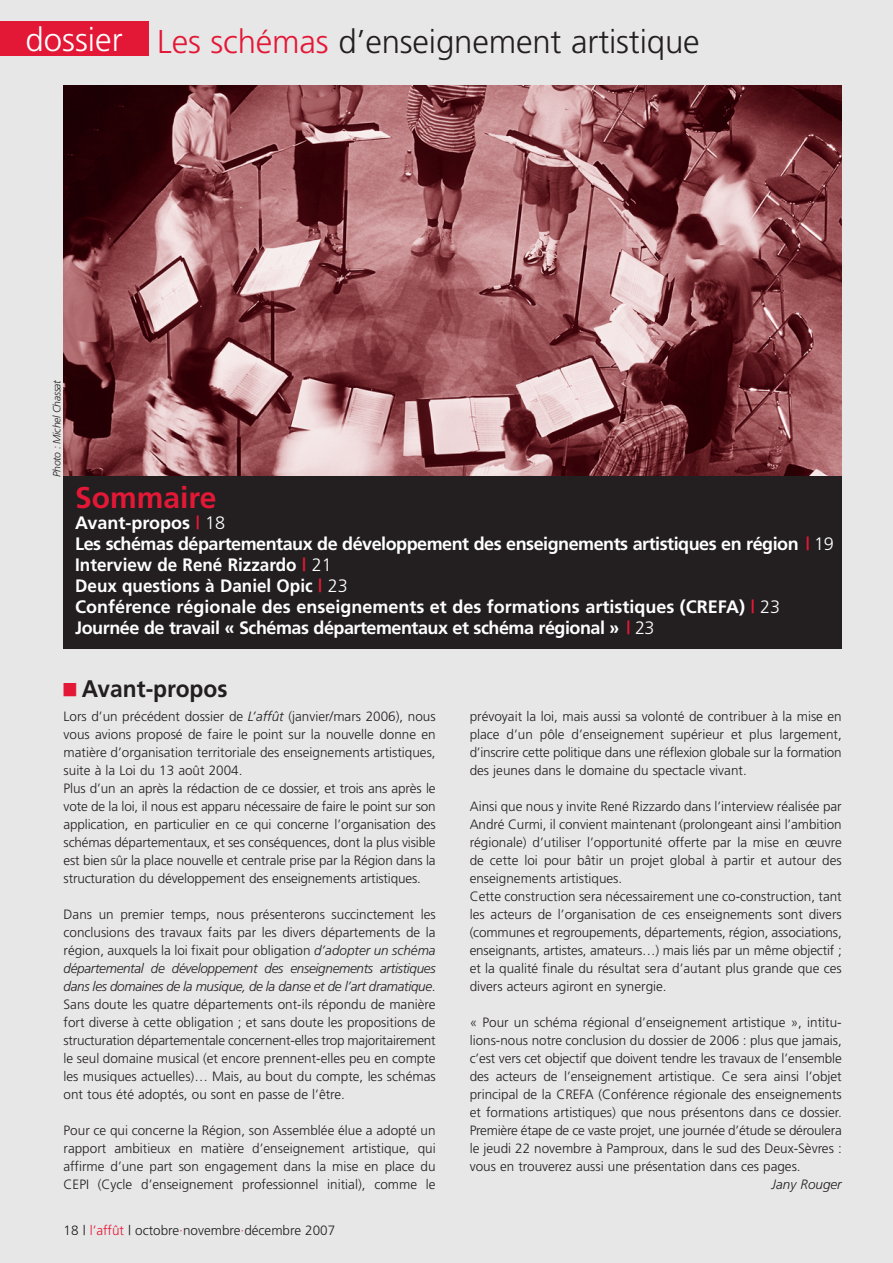
<style>
.page{position:relative;width:893px;height:1263px;background:#fff}
.page>*{position:absolute;margin:0;border:0;box-sizing:border-box;transform-origin:0 0}
.t1{font:300 33px "Frutiger";letter-spacing:-.005em;color:#231f20}
.t2{font:700 30px "Frutiger";color:#e31836}
.t3{font:700 24px "Frutiger";color:#231f20;scale:.95 1}
.t4{font:700 18px/21px "Frutiger";letter-spacing:-.03em;color:#fff}
.t5{font:300 13.5px/18px "Frutiger";color:#231f20;text-align:justify}
.t6{font:italic 300 13.5px "Frutiger";color:#231f20}
.t7{font:italic 300 10.5px "Frutiger";letter-spacing:-.03em;color:#231f20}
.s1{color:#fff}
.s2{color:#e31836}
.s3{font-weight:300}
.s4{font-style:italic}
</style>
<div class="page">
<div style="left:0;top:1px;width:893px;height:1262px;background:#e7e7e8"></div>
<img style="left:64px;top:86px;width:778px;height:391px">
<div style="left:0;top:22px;width:149px;height:34px;background:#e31836"></div>
<div style="left:64px;top:477px;width:778px;height:172px;background:#231f20"></div>
<h1 class="t1" style="left:26px;top:28px;width:676px"><span class="s1">dossier</span> <span class="s2">Les schémas</span> d’enseignement artistique</h1>
<p class="t7" style="left:53px;top:477px;width:99px;rotate:-90deg">Photo : Michel Chassat</p>
<h2 class="t2" style="left:75px;top:485px;width:143px">Sommaire</h2>
<p class="t4" style="left:75px;top:513px;width:760px">Avant-propos <span class="s2">|</span> <span class="s3">18<br></span>Les schémas départementaux de développement des enseignements artistiques en région <span class="s2">|</span> <span class="s3">19<br></span>Interview de René Rizzardo <span class="s2">|</span> <span class="s3">21<br></span>Deux questions à Daniel Opic <span class="s2">|</span> <span class="s3">23<br></span>Conférence régionale des enseignements et des formations artistiques (CREFA) <span class="s2">|</span> <span class="s3">23<br></span>Journée de travail « Schémas départementaux et schéma régional » <span class="s2">|</span> <span class="s3">23</span></p>
<h3 class="t3" style="left:64px;top:678px;width:174px"><span class="s2">■</span> Avant-propos</h3>
<p class="t5" style="left:64px;top:708px;width:374px;text-align:left">Lors d’un précédent dossier de <span class="s4">L’affût</span> (janvier/mars 2006), nous vous avions proposé de faire le point sur la nouvelle donne en matière d’organisation territoriale des enseignements artistiques, suite à la Loi du 13 août 2004.<br>Plus d’un an après la rédaction de ce dossier, et trois ans après le vote de la loi, il nous est apparu nécessaire de faire le point sur son application, en particulier en ce qui concerne l’organisation des schémas départementaux, et ses conséquences, dont la plus visible est bien sûr la place nouvelle et centrale prise par la Région dans la structuration du développement des enseignements artistiques.</p>
<p class="t5" style="left:64px;top:906px;width:374px">Dans un premier temps, nous présenterons succinctement les conclusions des travaux faits par les divers départements de la région, auxquels la loi fixait pour obligation <span class="s4">d’adopter un schéma départemental de développement des enseignements artistiques dans les domaines de la musique, de la danse et de l’art dramatique</span>.<br>Sans doute les quatre départements ont-ils répondu de manière fort diverse à cette obligation ; et sans doute les propositions de structuration départementale concernent-elles trop majoritairement le seul domaine musical (et encore prennent-elles peu en compte les musiques actuelles)… Mais, au bout du compte, les schémas ont tous été adoptés, ou sont en passe de l’être.</p>
<p class="t5" style="left:64px;top:1122px;width:374px">Pour ce qui concerne la Région, son Assemblée élue a adopté un rapport ambitieux en matière d’enseignement artistique, qui affirme d’une part son engagement dans la mise en place du CEPI (Cycle d’enseignement professionnel initial), comme le</p>
<p class="t5" style="left:64px;top:1223px;width:273px">18 | <span class="s2">l’affût</span> | octobre<span class="s2">·</span>novembre<span class="s2">·</span>décembre 2007</p>
<p class="t5" style="left:470px;top:708px;width:374px">prévoyait la loi, mais aussi sa volonté de contribuer à la mise en place d’un pôle d’enseignement supérieur et plus largement, d’inscrire cette politique dans une réflexion globale sur la formation des jeunes dans le domaine du spectacle vivant.</p>
<p class="t5" style="left:470px;top:798px;width:374px;text-align:left">Ainsi que nous y invite René Rizzardo dans l’interview réalisée par André Curmi, il convient maintenant (prolongeant ainsi l’ambition régionale) d’utiliser l’opportunité offerte par la mise en œuvre de cette loi pour bâtir un projet global à partir et autour des enseignements artistiques.<br>Cette construction sera nécessairement une co-construction, tant les acteurs de l’organisation de ces enseignements sont divers (communes et regroupements, départements, région, associations, enseignants, artistes, amateurs…) mais liés par un même objectif ; et la qualité finale du résultat sera d’autant plus grande que ces divers acteurs agiront en synergie.</p>
<p class="t5" style="left:470px;top:1014px;width:374px">« Pour un schéma régional d’enseignement artistique », intitu&shy;lions-nous notre conclusion du dossier de 2006 : plus que jamais, c’est vers cet objectif que doivent tendre les travaux de l’ensemble des acteurs de l’enseignement artistique. Ce sera ainsi l’objet principal de la CREFA (Conférence régionale des enseignements et formations artistiques) que nous présentons dans ce dossier.<br>Première étape de ce vaste projet, une journée d’étude se déroulera le jeudi 22 novembre à Pamproux, dans le sud des Deux-Sèvres : vous en trouverez aussi une présentation dans ces pages.</p>
<p class="t6" style="left:772px;top:1179px;width:72px">Jany Rouger</p>
</div>
